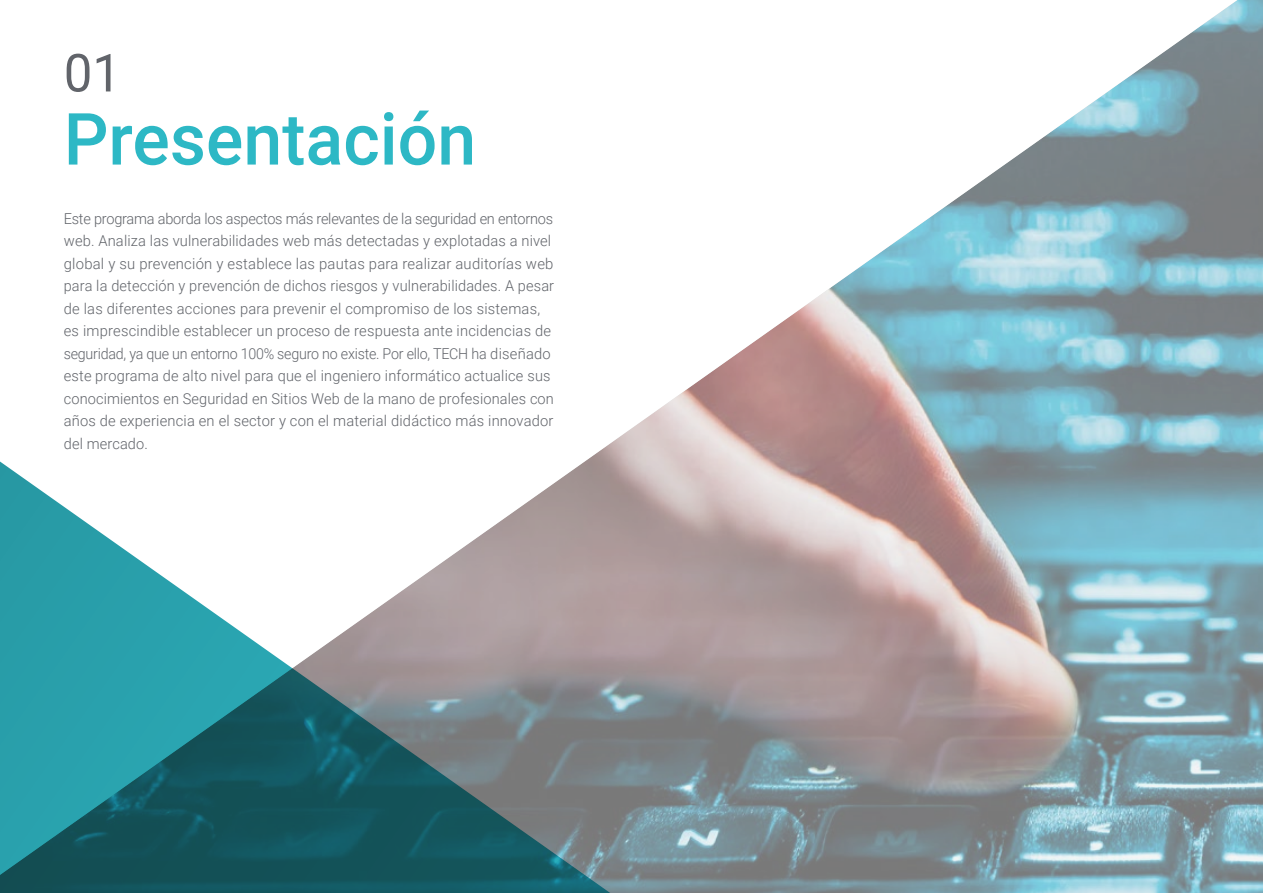
<style>
.page{position:relative;width:1263px;height:893px;background:#fff}
.page>*{position:absolute;margin:0;border:0;box-sizing:border-box;transform-origin:0 0}
.t1{font:500 72px "Roboto";color:#2db8c5}
.t2{font:52.5px "Roboto";color:#61646a}
.t3{font:300 15px/22.5px "Roboto";letter-spacing:.01em;color:#61646a}
</style>
<div class="page">
<img style="left:607px;top:0;width:656px;height:893px">
<svg style="left:0;top:446px;width:640px;height:447px"></svg>
<h2 class="t2" style="left:64px;top:36px;width:59px">01</h2>
<h1 class="t1" style="left:64px;top:89px;width:414px">Presentación</h1>
<p class="t3" style="left:64px;top:207px;width:492px">Este programa aborda los aspectos más relevantes de la seguridad en entornos web. Analiza las vulnerabilidades web más detectadas y explotadas a nivel global y su prevención y establece las pautas para realizar auditorías web para la detección y prevención de dichos riesgos y vulnerabilidades. A pesar de las diferentes acciones para prevenir el compromiso de los sistemas, es imprescindible establecer un proceso de respuesta ante incidencias de seguridad, ya que un entorno 100% seguro no existe. Por ello, TECH ha diseñado este programa de alto nivel para que el ingeniero informático actualice sus conocimientos en Seguridad en Sitios Web de la mano de profesionales con años de experiencia en el sector y con el material didáctico más innovador del mercado.</p>
</div>
